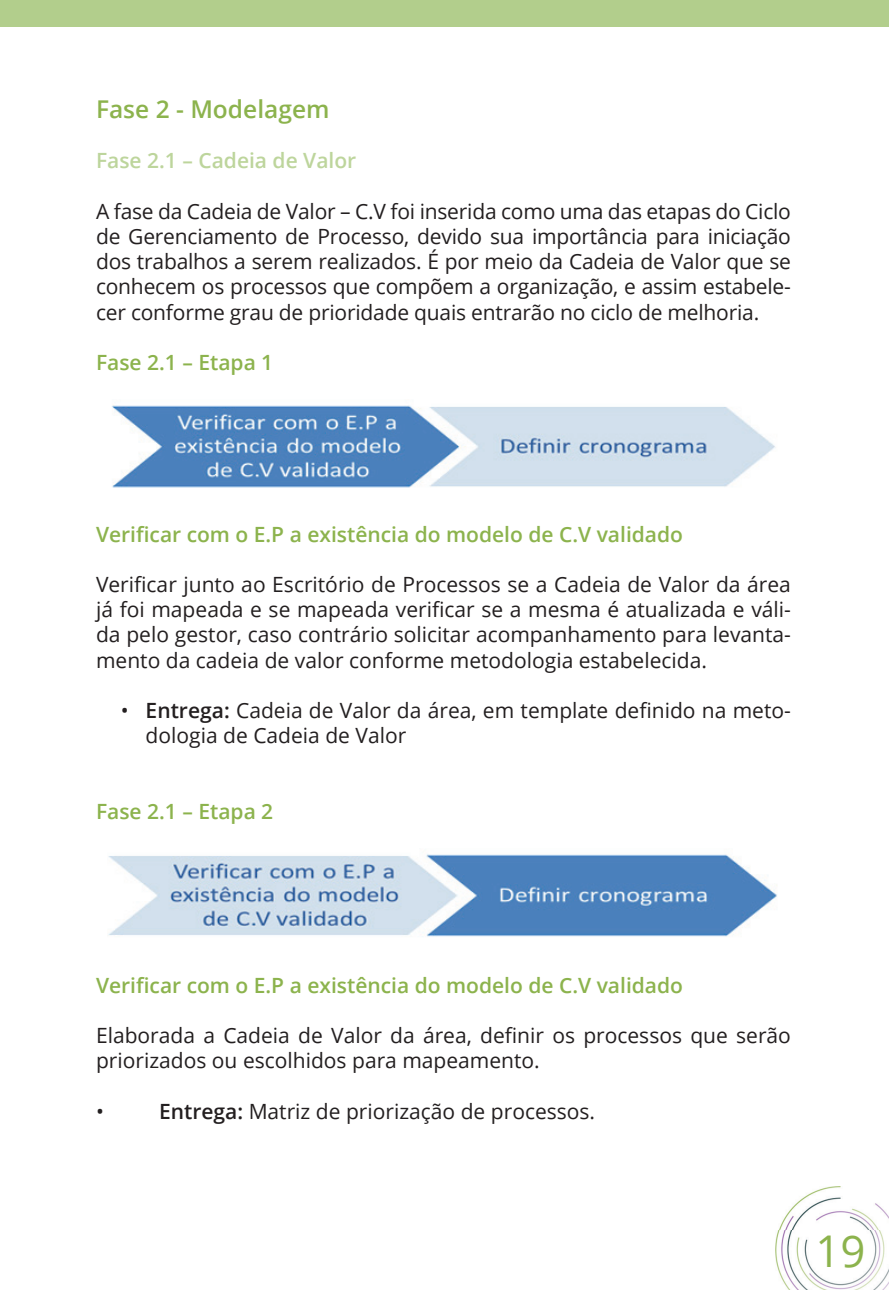
<style>
.page{position:relative;width:889px;height:1290px;background:#fff}
.page>*{position:absolute;margin:0;border:0;box-sizing:border-box;transform-origin:0 0}
.t1{font:43.75px "Open Sans";color:#8cb34d}
.t2{font:600 24.5px "Open Sans";color:#8cb34d}
.t3{font:21px/25.2px "Open Sans";color:#231f20;text-align:justify}
.t4{font:600 21px "Open Sans";color:#8cb34d}
.t5{font:600 21px "Open Sans";color:#bdd59c}
.s1{font-weight:600}
</style>
<div class="page">
<img style="left:775px;top:1186px;width:113px;height:104px">
<div style="left:0;top:0;width:888px;height:27px;background:#b2ce8c"></div>
<img style="left:112px;top:405px;width:664px;height:83px">
<img style="left:108px;top:854px;width:669px;height:83px">
<p class="t2" style="left:96px;top:92px;width:235px">Fase 2 - Modelagem</p>
<p class="t5" style="left:96px;top:146px;width:262px">Fase 2.1 – Cadeia de Valor</p>
<p class="t3" style="left:96px;top:198px;width:696px">A fase da Cadeia de Valor – C.V foi inserida como uma das etapas do Ciclo de Gerenciamento de Processo, devido sua importância para iniciação dos trabalhos a serem realizados. É por meio da Cadeia de Valor que se conhecem os processos que compõem a organização, e assim estabele&shy;cer conforme grau de prioridade quais entrarão no ciclo de melhoria.</p>
<p class="t4" style="left:96px;top:348px;width:179px">Fase 2.1 – Etapa 1</p>
<p class="t4" style="left:96px;top:520px;width:588px">Verificar com o E.P a existência do modelo de C.V validado</p>
<p class="t3" style="left:96px;top:571px;width:696px">Verificar junto ao Escritório de Processos se a Cadeia de Valor da área já foi mapeada e se mapeada verificar se a mesma é atualizada e váli&shy;da pelo gestor, caso contrário solicitar acompanhamento para levanta&shy;mento da cadeia de valor conforme metodologia estabelecida.</p>
<p class="t3" style="left:146px;top:697px;width:646px;text-indent:-25px">• <span class="s1">Entrega:</span> Cadeia de Valor da área, em template definido na meto&shy;dologia de Cadeia de Valor</p>
<p class="t4" style="left:96px;top:797px;width:179px">Fase 2.1 – Etapa 2</p>
<p class="t4" style="left:96px;top:970px;width:588px">Verificar com o E.P a existência do modelo de C.V validado</p>
<p class="t3" style="left:96px;top:1022px;width:696px">Elaborada a Cadeia de Valor da área, definir os processos que serão priorizados ou escolhidos para mapeamento.</p>
<p class="t3" style="left:96px;top:1098px;width:9px">•</p>
<p class="t3" style="left:159px;top:1098px;width:437px"><span class="s1">Entrega:</span> Matriz de priorização de processos.</p>
<h1 class="t1" style="left:815px;top:1221px;width:52px">19</h1>
</div>
